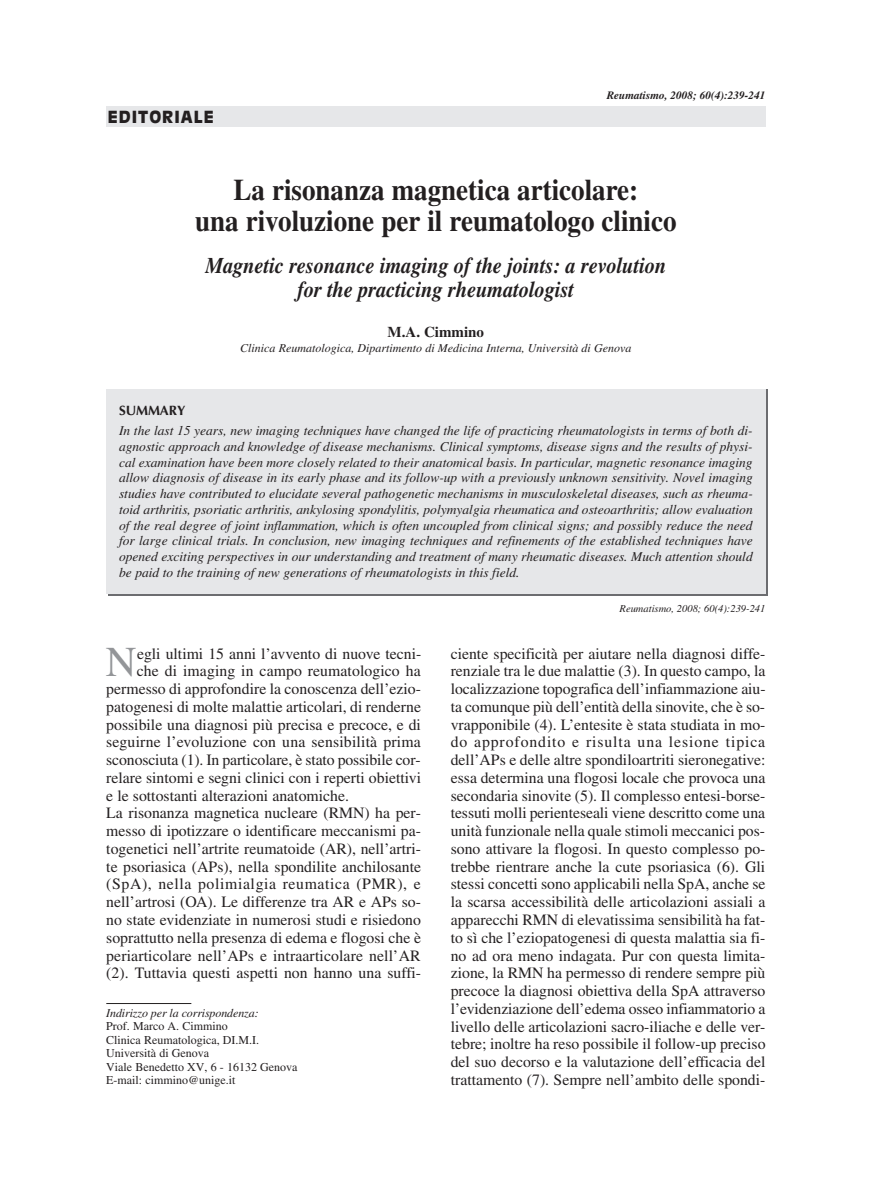
<style>
.page{position:relative;width:893px;height:1191px;background:#fff}
.page>*{position:absolute;margin:0;border:0;box-sizing:border-box;transform-origin:0 0}
.t1{font:42.45px "Times";color:#939598}
.t2{font:700 30px/31.5px "Times";color:#231f20;text-align:center;scale:.9 1}
.t3{font:italic 700 22.5px/24px "Times";color:#231f20;text-align:center;scale:.9 1}
.t4{font:900 16.5px "Antique Olive";letter-spacing:.06em;color:#231f20}
.t5{font:15.75px/17.7px "Times";color:#231f20;text-align:justify}
.t6{font:15.75px "Times";letter-spacing:.04em;color:#231f20}
.t7{font:700 15px "Times";color:#231f20}
.t8{font:italic 13.5px/15.8px "Times";color:#231f20;text-align:justify}
.t9{font:700 13.5px "Optima";letter-spacing:-.005em;color:#231f20}
.t10{font:12px/13.5px "Times";color:#231f20}
.t11{font:italic 12px "Times";color:#231f20}
.t12{font:italic 700 11.25px "Times";color:#231f20}
.t13{font:italic 10.5px "Times";color:#231f20}
</style>
<div class="page">
<div style="left:106px;top:106px;width:659px;height:20px;background:#e6e7e9"></div>
<hr style="left:106px;top:1003px;width:85px;height:1px;background:#231f20">
<div style="left:106px;top:390px;width:659px;height:204px;background:#e6e7e9"></div>
<p class="t4" style="left:108px;top:110px;width:108px">EDITORIALE</p>
<p class="t12" style="left:607px;top:91px;width:160px">Reumatismo, 2008; 60(4):239-241</p>
<h2 class="t2" style="left:195px;top:176px;width:536px">La risonanza magnetica articolare:<br>una rivoluzione per il reumatologo clinico</h2>
<h3 class="t3" style="left:205px;top:255px;width:514px">Magnetic resonance imaging of the joints: a revolution for the practicing rheumatologist</h3>
<p class="t7" style="left:388px;top:327px;width:98px">M.A. Cimmino</p>
<p class="t11" style="left:240px;top:344px;width:393px">Clinica Reumatologica, Dipartimento di Medicina Interna, Università di Genova</p>
<p class="t9" style="left:119px;top:405px;width:68px">SUMMARY</p>
<p class="t8" style="left:119px;top:424px;width:635px">In the last 15 years, new imaging techniques have changed the life of practicing rheumatologists in terms of both di&shy;agnostic approach and knowledge of disease mechanisms. Clinical symptoms, disease signs and the results of physi&shy;cal examination have been more closely related to their anatomical basis. In particular, magnetic resonance imaging allow diagnosis of disease in its early phase and its follow-up with a previously unknown sensitivity. Novel imaging studies have contributed to elucidate several pathogenetic mechanisms in musculoskeletal diseases, such as rheuma&shy;toid arthritis, psoriatic arthritis, ankylosing spondylitis, polymyalgia rheumatica and osteoarthritis; allow evaluation of the real degree of joint inflammation, which is often uncoupled from clinical signs; and possibly reduce the need for large clinical trials. In conclusion, new imaging techniques and refinements of the established techniques have opened exciting perspectives in our understanding and treatment of many rheumatic diseases. Much attention should be paid to the training of new generations of rheumatologists in this field.</p>
<p class="t13" style="left:620px;top:605px;width:147px">Reumatismo, 2008; 60(4):239-241</p>
<h1 class="t1" style="left:106px;top:646px;width:32px">N</h1>
<p class="t5" style="left:137px;top:646px;width:286px">egli ultimi 15 anni l’avvento di nuove tecni-</p>
<p class="t5" style="left:137px;top:664px;width:285px">che di imaging in campo reumatologico ha</p>
<p class="t5" style="left:106px;top:681px;width:316px">permesso di approfondire la conoscenza dell’ezio-</p>
<p class="t5" style="left:106px;top:699px;width:316px">patogenesi di molte malattie articolari, di renderne</p>
<p class="t5" style="left:106px;top:717px;width:316px">possibile una diagnosi più precisa e precoce, e di</p>
<p class="t5" style="left:106px;top:735px;width:316px">seguirne l’evoluzione con una sensibilità prima</p>
<p class="t5" style="left:106px;top:752px;width:316px">sconosciuta (1). In particolare, è stato possibile cor-</p>
<p class="t5" style="left:106px;top:770px;width:316px">relare sintomi e segni clinici con i reperti obiettivi</p>
<p class="t5" style="left:106px;top:788px;width:244px">e le sottostanti alterazioni anatomiche.</p>
<p class="t5" style="left:106px;top:806px;width:316px">La risonanza magnetica nucleare (RMN) ha per-</p>
<p class="t5" style="left:106px;top:823px;width:316px">messo di ipotizzare o identificare meccanismi pa-</p>
<p class="t5" style="left:106px;top:841px;width:316px">togenetici nell’artrite reumatoide (AR), nell’artri-</p>
<p class="t5" style="left:106px;top:859px;width:316px">te psoriasica (APs), nella spondilite anchilosante</p>
<p class="t6" style="left:106px;top:878px;width:316px">(SpA), nella polimialgia reumatica (PMR), e</p>
<p class="t5" style="left:106px;top:894px;width:316px">nell’artrosi (OA). Le differenze tra AR e APs so-</p>
<p class="t5" style="left:106px;top:912px;width:316px">no state evidenziate in numerosi studi e risiedono</p>
<p class="t5" style="left:106px;top:930px;width:316px">soprattutto nella presenza di edema e flogosi che è</p>
<p class="t5" style="left:106px;top:948px;width:316px">periarticolare nell’APs e intraarticolare nell’AR</p>
<p class="t5" style="left:106px;top:965px;width:316px">(2). Tuttavia questi aspetti non hanno una suffi-</p>
<p class="t11" style="left:106px;top:1008px;width:154px">Indirizzo per la corrispondenza:</p>
<p class="t10" style="left:106px;top:1020px;width:193px">Prof. Marco A. Cimmino<br>Clinica Reumatologica, DI.M.I.<br>Università di Genova<br>Viale Benedetto XV, 6 - 16132 Genova<br>E-mail: cimmino@unige.it</p>
<p class="t5" style="left:451px;top:646px;width:316px">ciente specificità per aiutare nella diagnosi diffe&shy;renziale tra le due malattie (3). In questo campo, la localizzazione topografica dell’infiammazione aiu&shy;ta comunque più dell’entità della sinovite, che è so&shy;vrapponibile (4). L’entesite è stata studiata in mo&shy;do approfondito e risulta una lesione tipica dell’APs e delle altre spondiloartriti sieronegative: essa determina una flogosi locale che provoca una secondaria sinovite (5). Il complesso entesi-borse&shy;tessuti molli perienteseali viene descritto come una unità funzionale nella quale stimoli meccanici pos&shy;sono attivare la flogosi. In questo complesso po&shy;trebbe rientrare anche la cute psoriasica (6). Gli stessi concetti sono applicabili nella SpA, anche se la scarsa accessibilità delle articolazioni assiali a apparecchi RMN di elevatissima sensibilità ha fat&shy;to sì che l’eziopatogenesi di questa malattia sia fi&shy;no ad ora meno indagata. Pur con questa limita&shy;zione, la RMN ha permesso di rendere sempre più precoce la diagnosi obiettiva della SpA attraverso l’evidenziazione dell’edema osseo infiammatorio a livello delle articolazioni sacro-iliache e delle ver&shy;tebre; inoltre ha reso possibile il follow-up preciso del suo decorso e la valutazione dell’efficacia del trattamento (7). Sempre nell’ambito delle spondi-</p>
</div>
